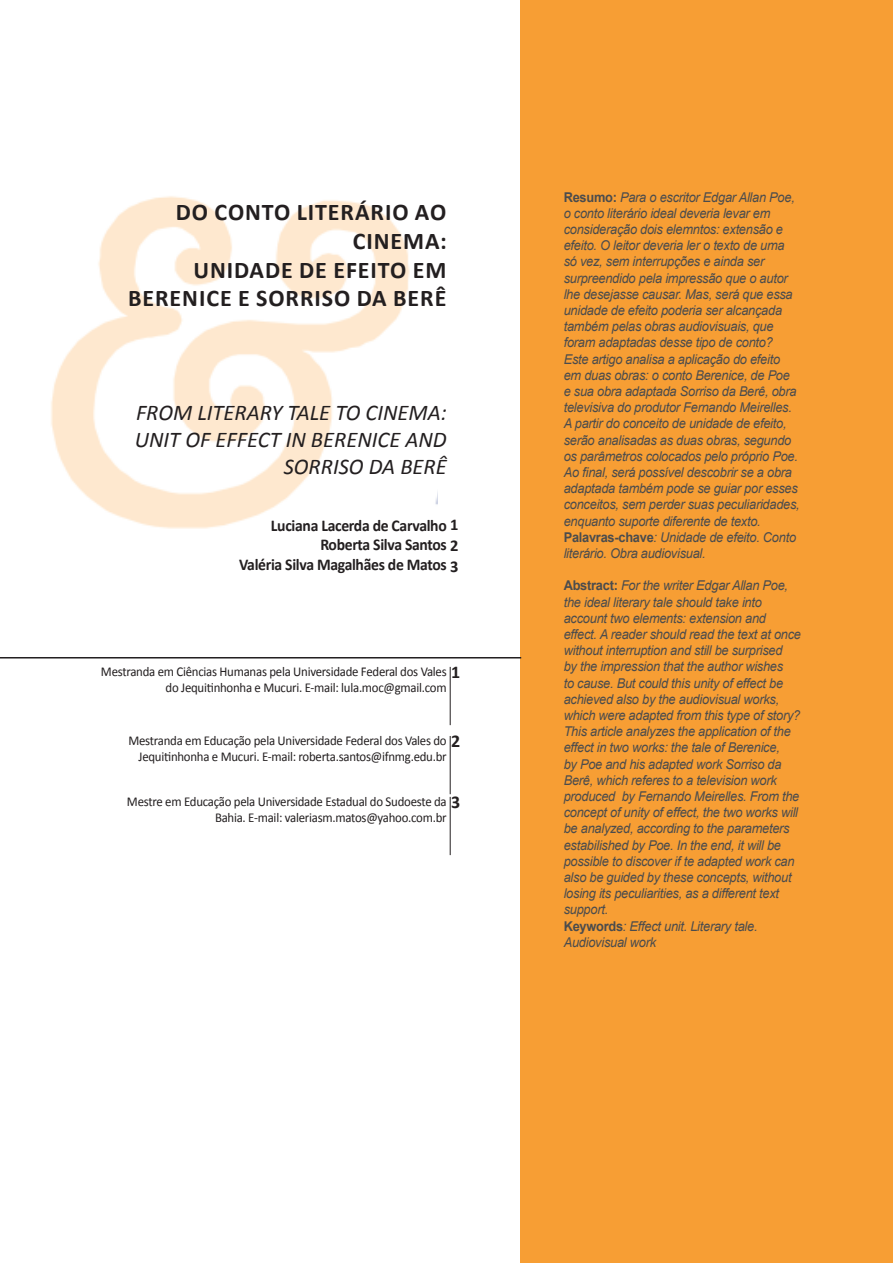
<style>
.page{position:relative;width:893px;height:1263px;background:#fff}
.page>*{position:absolute;margin:0;border:0;box-sizing:border-box;transform-origin:0 0}
.t1{font:700 24px/28.8px "Calibri";letter-spacing:.04em;color:#231f20;text-align:right}
.t2{font:italic 22.5px/27px "Calibri";color:#231f20;text-align:right}
.t3{font:700 18px "Calibri";color:#231f20}
.t4{font:700 16.5px/19.8px "Calibri";letter-spacing:-.02em;color:#231f20;text-align:right;scale:.95 1}
.t5{font:italic 13.5px/16.2px "Arial";letter-spacing:-.02em;color:#4b4c4d;scale:.95 1}
.t6{font:13.5px/16.2px "Calibri";letter-spacing:-.02em;color:#231f20;text-align:right;scale:.95 1}
.s1{font-weight:700;font-style:normal}
</style>
<div class="page">
<div style="left:521px;top:0;width:372px;height:1263px;background:#f79e34"></div>
<img style="left:51px;top:196px;width:386px;height:333px">
<hr style="left:0;top:657px;width:521px;height:1px;background:#231f20">
<hr style="left:450px;top:667px;width:1px;height:58px;background:#231f20">
<hr style="left:450px;top:736px;width:1px;height:58px;background:#231f20">
<hr style="left:450px;top:797px;width:1px;height:58px;background:#231f20">
<h1 class="t1" style="left:128px;top:198px;width:320px">DO CONTO LITERÁRIO AO<br>CINEMA:<br>UNIDADE DE EFEITO EM<br>BERENICE E SORRISO DA BERÊ</h1>
<h2 class="t2" style="left:135px;top:398px;width:314px">FROM LITERARY TALE TO CINEMA:<br>UNIT OF EFFECT IN BERENICE AND<br>SORRISO DA BERÊ</h2>
<p class="t4" style="left:239px;top:515px;width:232px">Luciana Lacerda de Carvalho 1<br>Roberta Silva Santos 2<br>Valéria Silva Magalhães de Matos 3</p>
<p class="t6" style="left:101px;top:663px;width:365px">Mestranda em Ciências Humanas pela Universidade Federal dos Vales do Jequitinhonha e Mucuri. E-mail: lula.moc@gmail.com</p>
<h3 class="t3" style="left:451px;top:660px;width:11px">1</h3>
<p class="t6" style="left:128px;top:732px;width:337px">Mestranda em Educação pela Universidade Federal dos Vales do<br>Jequitinhonha e Mucuri. E-mail: roberta.santos@ifnmg.edu.br</p>
<p class="t6" style="left:127px;top:793px;width:338px">Mestre em Educação pela Universidade Estadual do Sudoeste da<br>Bahia. E-mail: valeriasm.matos@yahoo.com.br</p>
<h3 class="t3" style="left:451px;top:729px;width:11px">2</h3>
<h3 class="t3" style="left:451px;top:790px;width:11px">3</h3>
<p class="t5" style="left:564px;top:189px;width:250px"><span class="s1">Resumo:</span> Para o escritor Edgar Allan Poe, o conto literário ideal deveria levar em consideração dois elemntos: extensão e efeito. O leitor deveria ler o texto de uma só vez, sem interrupções e ainda ser surpreendido pela impressão que o autor lhe desejasse causar. Mas, será que essa unidade de efeito poderia ser alcançada também pelas obras audiovisuais, que foram adaptadas desse tipo de conto?<br>Este artigo analisa a aplicação do efeito em duas obras: o conto Berenice, de Poe e sua obra adaptada Sorriso da Berê, obra televisiva do produtor Fernando Meirelles.<br>A partir do conceito de unidade de efeito, serão analisadas as duas obras, segundo os parâmetros colocados pelo próprio Poe.<br>Ao final, será possível descobrir se a obra adaptada também pode se guiar por esses conceitos, sem perder suas peculiaridades, enquanto suporte diferente de texto.<br><span class="s1">Palavras-chave</span>: Unidade de efeito. Conto literário. Obra audiovisual.</p>
<p class="t5" style="left:564px;top:578px;width:251px"><span class="s1">Abstract:</span> For the writer Edgar Allan Poe, the ideal literary tale should take into account two elements: extension and effect. A reader should read the text at once without interruption and still be surprised<br>by the impression that the author wishes<br>to cause. But could this unity of effect be achieved also by the audiovisual works, which were adapted from this type of story?<br>This article analyzes the application of the effect in two works: the tale of Berenice,<br>by Poe and his adapted work Sorriso da Berê, which referes to a television work produced by Fernando Meirelles. From the concept of unity of effect, the two works will be analyzed, according to the parameters estabilished by Poe. In the end, it will be possible to discover if te adapted work can also be guided by these concepts, without losing its peculiarities, as a different text support.<br><span class="s1">Keywords</span>: Effect unit. Literary tale.<br>Audiovisual work</p>
</div>
